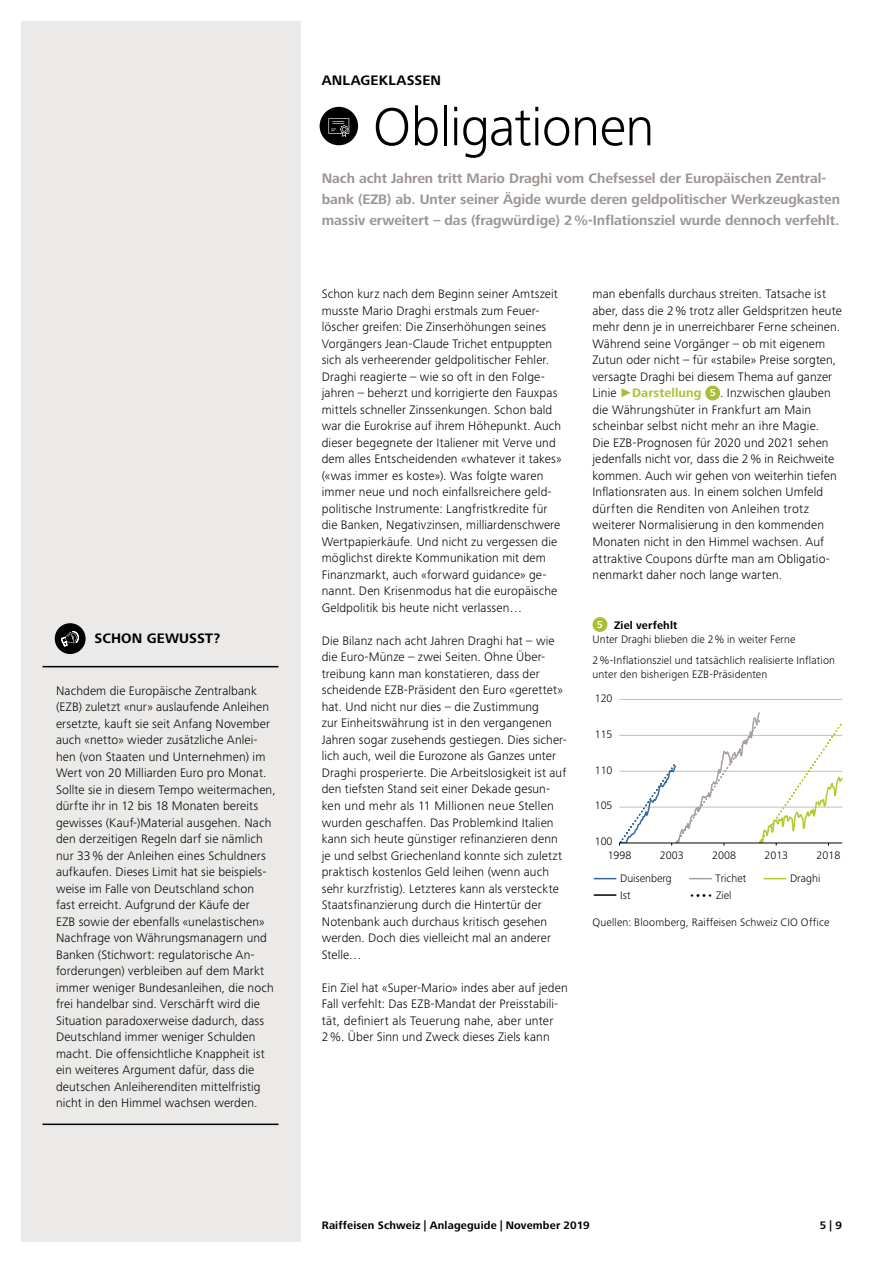
<style>
.page{position:relative;width:893px;height:1263px;background:#fff}
.page>*{position:absolute;margin:0;border:0;box-sizing:border-box;transform-origin:0 0}
.t1{font:300 55.5px "Frutiger Next Pro";letter-spacing:-.015em;color:#000}
.t2{font:700 14.25px/21px "Frutiger Next Pro";letter-spacing:-.005em;color:#9d9693}
.t3{font:700 14.25px "Frutiger Next Pro";letter-spacing:.01em;color:#000}
.t4{font:300 12.75px/16.5px "Frutiger Next Pro";letter-spacing:.01em;color:#000}
.t5{font:300 11.25px/14.2px "Frutiger Next Pro";letter-spacing:.01em;color:#000}
.t6{font:700 11.25px "Frutiger Next Pro";letter-spacing:.015em;color:#000}
.s1{font-family:"Arial";font-weight:400;color:#aabe37}
.s2{font-weight:700;color:#aabe37}
.s3{font-weight:700;font-size:10.5px;color:#fff}
.s4{font-weight:700}
</style>
<div class="page">
<div style="left:21px;top:21px;width:279px;height:1221px;background:#ebeae9"></div>
<div style="left:705px;top:386px;width:15px;height:14px;background:#aabe37;border-radius:50%"></div>
<div style="left:320px;top:107px;width:38px;height:38px;background:#000;border-radius:50%"></div>
<svg style="left:328px;top:118px;width:21px;height:19px"></svg>
<div style="left:593px;top:617px;width:14px;height:15px;background:#aabe37;border-radius:50%"></div>
<svg style="left:594px;top:878px;width:22px;height:1px"></svg>
<svg style="left:690px;top:878px;width:21px;height:1px"></svg>
<svg style="left:764px;top:878px;width:22px;height:1px"></svg>
<hr style="left:594px;top:894px;width:22px;height:2px;background:#000">
<hr style="left:619px;top:699px;width:223px;height:1px;background:#bfbfbf">
<svg style="left:619px;top:712px;width:224px;height:133px"></svg>
<hr style="left:619px;top:843px;width:223px;height:1px;background:#000">
<hr style="left:43px;top:666px;width:235px;height:1px;background:#000">
<hr style="left:43px;top:1123px;width:235px;height:2px;background:#000">
<div style="left:55px;top:623px;width:31px;height:31px;background:#000;border-radius:50%"></div>
<svg style="left:61px;top:631px;width:18px;height:15px"></svg>
<p class="t3" style="left:94px;top:630px;width:127px">SCHON GEWUSST?</p>
<p class="t4" style="left:56px;top:682px;width:221px">Nachdem die Europäische Zentralbank (EZB) zuletzt «nur» auslaufende Anleihen ersetzte, kauft sie seit Anfang November auch «netto» wieder zusätzliche Anlei&shy;hen (von Staaten und Unternehmen) im Wert von 20 Milliarden Euro pro Monat.<br>Sollte sie in diesem Tempo weitermachen, dürfte ihr in 12 bis 18 Monaten bereits gewisses (Kauf-)Material ausgehen. Nach den derzeitigen Regeln darf sie nämlich nur 33% der Anleihen eines Schuldners aufkaufen. Dieses Limit hat sie beispiels&shy;weise im Falle von Deutschland schon fast erreicht. Aufgrund der Käufe der<br>EZB sowie der ebenfalls «unelastischen» Nachfrage von Währungsmanagern und Banken (Stichwort: regulatorische An&shy;forderungen) verbleiben auf dem Markt immer weniger Bundesanleihen, die noch frei handelbar sind. Verschärft wird die Situation paradoxerweise dadurch, dass Deutschland immer weniger Schulden macht. Die offensichtliche Knappheit ist ein weiteres Argument dafür, dass die deutschen Anleiherenditen mittelfristig nicht in den Himmel wachsen werden.</p>
<p class="t3" style="left:322px;top:72px;width:121px">ANLAGEKLASSEN</p>
<h1 class="t1" style="left:373px;top:95px;width:283px">Obligationen</h1>
<p class="t2" style="left:322px;top:167px;width:520px">Nach acht Jahren tritt Mario Draghi vom Chefsessel der Europäischen Zentral&shy;bank (EZB) ab. Unter seiner Ägide wurde deren geldpolitischer Werkzeugkasten massiv erweitert – das (fragwürdige) 2%-Inflationsziel wurde dennoch verfehlt.</p>
<p class="t4" style="left:322px;top:286px;width:241px">Schon kurz nach dem Beginn seiner Amtszeit musste Mario Draghi erstmals zum Feuer&shy;löscher greifen: Die Zinserhöhungen seines Vorgängers Jean-Claude Trichet entpuppten sich als verheerender geldpolitischer Fehler.<br>Draghi reagierte – wie so oft in den Folge&shy;jahren – beherzt und korrigierte den Fauxpas mittels schneller Zinssenkungen. Schon bald war die Eurokrise auf ihrem Höhepunkt. Auch dieser begegnete der Italiener mit Verve und dem alles Entscheidenden «whatever it takes» («was immer es koste»). Was folgte waren immer neue und noch einfallsreichere geld&shy;politische Instrumente: Langfristkredite für die Banken, Negativzinsen, milliardenschwere Wertpapierkäufe. Und nicht zu vergessen die möglichst direkte Kommunikation mit dem Finanzmarkt, auch «forward guidance» ge&shy;nannt. Den Krisenmodus hat die europäische Geldpolitik bis heute nicht verlassen…</p>
<p class="t4" style="left:322px;top:632px;width:246px">Die Bilanz nach acht Jahren Draghi hat – wie die Euro-Münze – zwei Seiten. Ohne Über&shy;treibung kann man konstatieren, dass der scheidende EZB-Präsident den Euro «gerettet» hat. Und nicht nur dies – die Zustimmung<br>zur Einheitswährung ist in den vergangenen Jahren sogar zusehends gestiegen. Dies sicher&shy;lich auch, weil die Eurozone als Ganzes unter Draghi prosperierte. Die Arbeitslosigkeit ist auf den tiefsten Stand seit einer Dekade gesun&shy;ken und mehr als 11 Millionen neue Stellen wurden geschaffen. Das Problemkind Italien kann sich heute günstiger refinanzieren denn je und selbst Griechenland konnte sich zuletzt praktisch kostenlos Geld leihen (wenn auch sehr kurzfristig). Letzteres kann als versteckte Staatsfinanzierung durch die Hintertür der Notenbank auch durchaus kritisch gesehen werden. Doch dies vielleicht mal an anderer Stelle…</p>
<p class="t4" style="left:322px;top:979px;width:247px">Ein Ziel hat «Super-Mario» indes aber auf jeden Fall verfehlt: Das EZB-Mandat der Preisstabili&shy;tät, definiert als Teuerung nahe, aber unter 2%. Über Sinn und Zweck dieses Ziels kann</p>
<p class="t4" style="left:592px;top:286px;width:251px">man ebenfalls durchaus streiten. Tatsache ist aber, dass die 2% trotz aller Geldspritzen heute mehr denn je in unerreichbarer Ferne scheinen.<br>Während seine Vorgänger – ob mit eigenem Zutun oder nicht – für «stabile» Preise sorgten, versagte Draghi bei diesem Thema auf ganzer Linie <span class="s1">►</span><span class="s2">Darstellung</span> <span class="s3">5</span> . Inzwischen glauben die Währungshüter in Frankfurt am Main scheinbar selbst nicht mehr an ihre Magie.<br>Die EZB-Prognosen für 2020 und 2021 sehen jedenfalls nicht vor, dass die 2% in Reichweite kommen. Auch wir gehen von weiterhin tiefen Inflationsraten aus. In einem solchen Umfeld dürften die Renditen von Anleihen trotz weiterer Normalisierung in den kommenden Monaten nicht in den Himmel wachsen. Auf attraktive Coupons dürfte man am Obligatio&shy;nenmarkt daher noch lange warten.</p>
<p class="t5" style="left:593px;top:618px;width:204px;text-indent:4px"><span class="s3">5</span> <span class="s4">Ziel verfehlt<br></span>Unter Draghi blieben die 2% in weiter Ferne</p>
<p class="t5" style="left:593px;top:653px;width:244px">2%-Inflationsziel und tatsächlich realisierte Inflation unter den bisherigen EZB-Präsidenten</p>
<p class="t5" style="left:595px;top:691px;width:19px">120</p>
<p class="t5" style="left:595px;top:727px;width:19px">115</p>
<p class="t5" style="left:595px;top:763px;width:19px">110</p>
<p class="t5" style="left:595px;top:798px;width:19px">105</p>
<p class="t5" style="left:595px;top:834px;width:19px">100</p>
<p class="t5" style="left:608px;top:848px;width:25px">1998</p>
<p class="t5" style="left:660px;top:848px;width:25px">2003</p>
<p class="t5" style="left:712px;top:848px;width:25px">2008</p>
<p class="t5" style="left:764px;top:848px;width:25px">2013</p>
<p class="t5" style="left:817px;top:848px;width:25px">2018</p>
<p class="t5" style="left:620px;top:871px;width:53px">Duisenberg</p>
<p class="t5" style="left:715px;top:871px;width:32px">Trichet</p>
<p class="t5" style="left:790px;top:871px;width:32px">Draghi</p>
<p class="t5" style="left:620px;top:888px;width:12px">Ist</p>
<p class="t5" style="left:689px;top:888px;width:44px">•••• Ziel</p>
<p class="t5" style="left:592px;top:915px;width:238px">Quellen: Bloomberg, Raiffeisen Schweiz CIO Office</p>
<p class="t6" style="left:322px;top:1219px;width:269px">Raiffeisen Schweiz | Anlageguide | November 2019</p>
<p class="t6" style="left:820px;top:1219px;width:24px">5 | 9</p>
</div>
